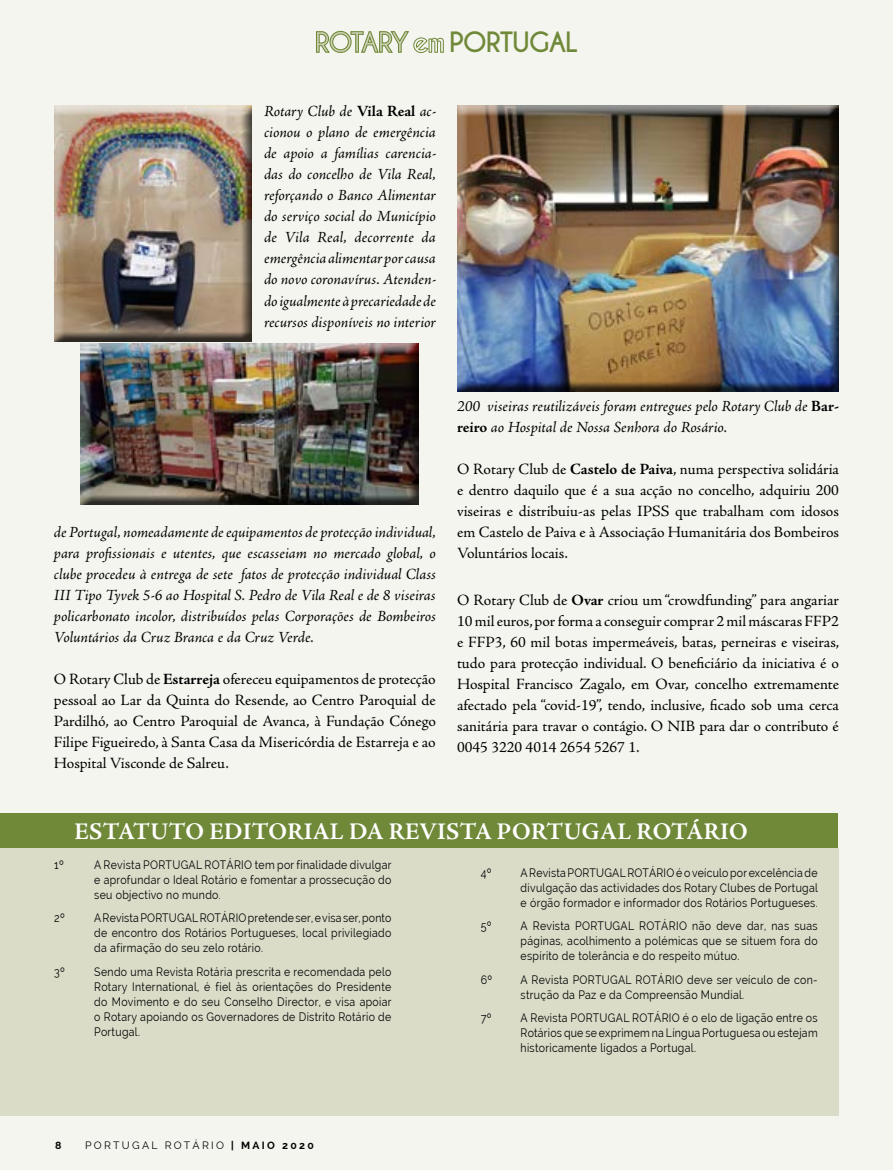
<style>
.page{position:relative;width:893px;height:1170px;background:#fff}
.page>*{position:absolute;margin:0;border:0;box-sizing:border-box;transform-origin:0 0}
.t1{font:700 26.25px "Caviar Dreams";letter-spacing:-.04em;color:#708939}
.t2{font:700 26.25px "Caviar Dreams";letter-spacing:-.075em;color:#cbcfb3}
.t3{font:700 24px "Adobe Jenson Pro";letter-spacing:.015em;color:#fff}
.t4{font:15.75px/21px "Adobe Jenson Pro";color:#000;text-align:justify}
.t5{font:italic 15.75px/21px "Adobe Jenson Pro";letter-spacing:-.005em;color:#000;text-align:justify}
.t6{font:12px/15px "Raleway";letter-spacing:.03em;color:#000;text-align:justify;scale:.88 1}
.t7{font:10.5px "Raleway";letter-spacing:.22em;color:#000}
.t8{font:700 10.5px "Raleway";color:#000}
.s1{font-weight:700;font-style:normal}
.s2{font-weight:700}
</style>
<div class="page">
<div style="left:0;top:0;width:893px;height:1169px;background:#f5f5f0"></div>
<svg style="left:316px;top:30px;width:128px;height:23px"></svg>
<div style="left:0;top:848px;width:839px;height:267px;background:#dadcc8"></div>
<div style="left:0;top:813px;width:837px;height:34px;background:#708939"></div>
<div style="left:75px;top:336px;width:354px;height:169px;background:#000;opacity:.75"></div>
<div style="left:48px;top:98px;width:214px;height:244px;background:#000;opacity:.75"></div>
<div style="left:451px;top:98px;width:399px;height:294px;background:#000;opacity:.75"></div>
<h1 class="t2" style="left:315px;top:26px;width:96px">ROTARY</h1>
<h1 class="t1" style="left:449px;top:26px;width:131px">PORTUGAL</h1>
<p class="t5" style="left:264px;top:102px;width:173px">Rotary Club de <span class="s1">Vila Real</span> ac&shy;cionou o plano de emergência de apoio a famílias carencia&shy;das do concelho de Vila Real, reforçando o Banco Alimentar do serviço social do Município de Vila Real, decorrente da emergência alimentar por causa do novo coronavírus. Atenden&shy;do igualmente à precariedade de recursos disponíveis no interior</p>
<p class="t5" style="left:54px;top:522px;width:383px">de Portugal, nomeadamente de equipamentos de protecção individual, para profissionais e utentes, que escasseiam no mercado global, o clube procedeu à entrega de sete fatos de protecção individual Class III Tipo Tyvek 5-6 ao Hospital S. Pedro de Vila Real e de 8 viseiras policarbonato incolor, distribuídos pelas Corporações de Bombeiros Voluntários da Cruz Branca e da Cruz Verde.</p>
<p class="t4" style="left:54px;top:668px;width:383px">O Rotary Club de <span class="s2">Estarreja</span> ofereceu equipamentos de protecção pessoal ao Lar da Quinta do Resende, ao Centro Paroquial de Pardilhó, ao Centro Paroquial de Avanca, à Fundação Cónego Filipe Figueiredo, à Santa Casa da Misericórdia de Estarreja e ao Hospital Visconde de Salreu.</p>
<h3 class="t5" style="left:457px;top:397px;width:383px">200 viseiras reutilizáveis foram entregues pelo Rotary Club de <span class="s1">Bar&shy;reiro</span> ao Hospital de Nossa Senhora do Rosário.</h3>
<p class="t4" style="left:457px;top:459px;width:383px">O Rotary Club de <span class="s2">Castelo de Paiva</span>, numa perspectiva solidária e dentro daquilo que é a sua acção no concelho, adquiriu 200 viseiras e distribuiu-as pelas IPSS que trabalham com idosos em Castelo de Paiva e à Associação Humanitária dos Bombeiros Voluntários locais.</p>
<p class="t4" style="left:457px;top:589px;width:384px">O Rotary Club de <span class="s2">Ovar</span> criou um “crowdfunding” para angariar 10 mil euros, por forma a conseguir comprar 2 mil máscaras FFP2 e FFP3, 60 mil botas impermeáveis, batas, perneiras e viseiras, tudo para protecção individual. O beneficiário da iniciativa é o Hospital Francisco Zagalo, em Ovar, concelho extremamente afectado pela “covid-19”, tendo, inclusive, ficado sob uma cerca sanitária para travar o contágio. O NIB para dar o contributo é 0045 3220 4014 2654 5267 1.</p>
<h2 class="t3" style="left:75px;top:817px;width:675px">ESTATUTO EDITORIAL DA REVISTA PORTUGAL ROTÁRIO</h2>
<p class="t6" style="left:54px;top:857px;width:12px">1º</p>
<p class="t6" style="left:94px;top:857px;width:339px">A Revista PORTUGAL ROTÁRIO tem por finalidade divulgar e aprofundar o Ideal Rotário e fomentar a prossecução do seu objectivo no mundo.</p>
<p class="t6" style="left:54px;top:910px;width:14px">2º</p>
<p class="t6" style="left:94px;top:910px;width:339px">A Revista PORTUGAL ROTÁRIO pretende ser, e visa ser, ponto de encontro dos Rotários Portugueses, local privilegiado da afirmação do seu zelo rotário.</p>
<p class="t6" style="left:54px;top:964px;width:14px">3º</p>
<p class="t6" style="left:94px;top:964px;width:339px">Sendo uma Revista Rotária prescrita e recomendada pelo Rotary International, é fiel às orientações do Presidente do Movimento e do seu Conselho Director, e visa apoiar o Rotary apoiando os Governadores de Distrito Rotário de Portugal.</p>
<p class="t8" style="left:55px;top:1138px;width:8px">8</p>
<p class="t7" style="left:85px;top:1138px;width:230px">PORTUGAL ROTÁRIO <span class="s2">| MAIO 2020</span></p>
<p class="t6" style="left:481px;top:864px;width:14px">4º</p>
<p class="t6" style="left:521px;top:864px;width:339px">A Revista PORTUGAL ROTÁRIO é o veículo por excelência de divulgação das actividades dos Rotary Clubes de Portugal e órgão formador e informador dos Rotários Portugueses.</p>
<p class="t6" style="left:481px;top:918px;width:14px">5º</p>
<p class="t6" style="left:521px;top:918px;width:339px">A Revista PORTUGAL ROTÁRIO não deve dar, nas suas páginas, acolhimento a polémicas que se situem fora do espírito de tolerância e do respeito mútuo.</p>
<p class="t6" style="left:481px;top:971px;width:15px">6º</p>
<p class="t6" style="left:521px;top:971px;width:339px">A Revista PORTUGAL ROTÁRIO deve ser veículo de con&shy;strução da Paz e da Compreensão Mundial.</p>
<p class="t6" style="left:481px;top:1010px;width:14px">7º</p>
<p class="t6" style="left:521px;top:1010px;width:339px">A Revista PORTUGAL ROTÁRIO é o elo de ligação entre os Rotários que se exprimem na Língua Portuguesa ou estejam historicamente ligados a Portugal.</p>
</div>
